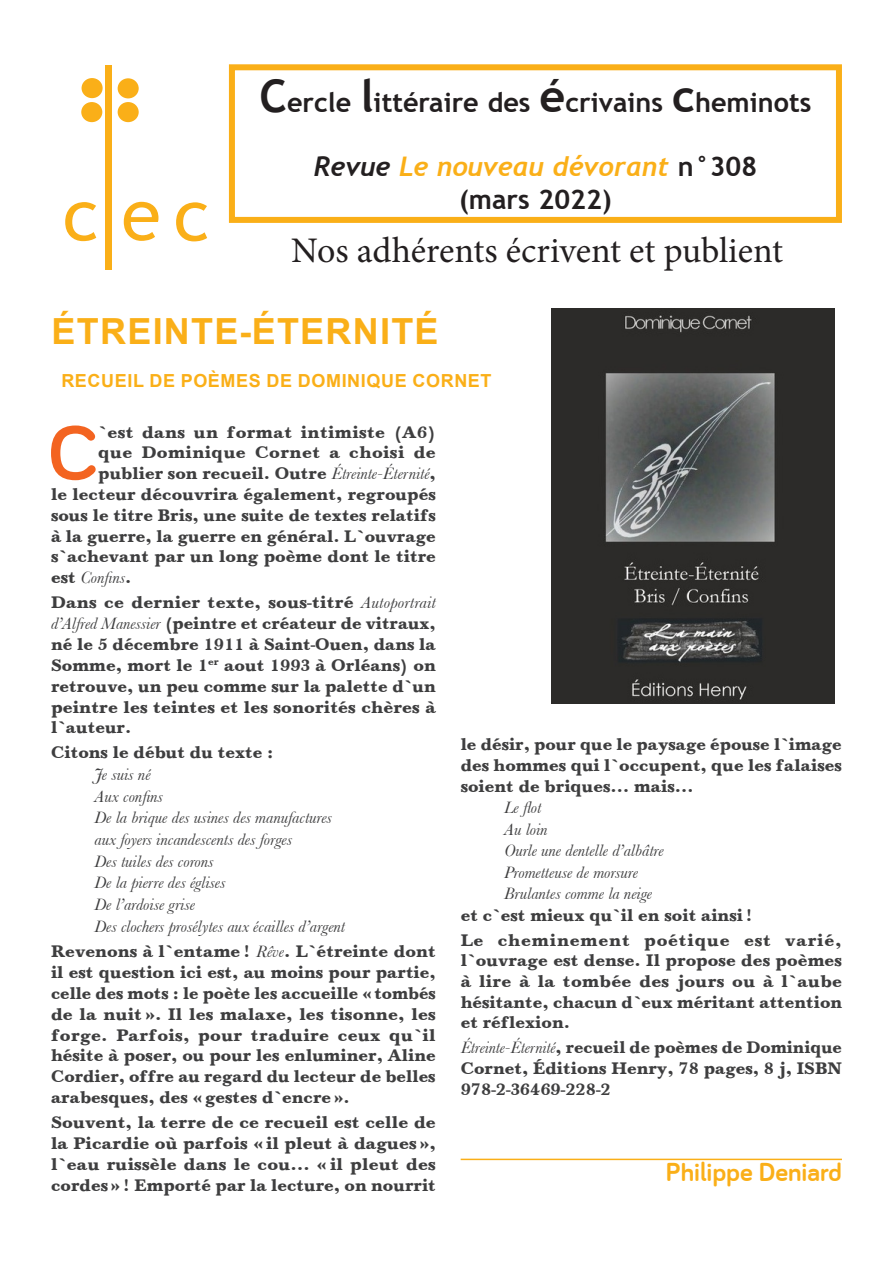
<style>
.page{position:relative;width:893px;height:1263px;background:#fff}
.page>*{position:absolute;margin:0;border:0;box-sizing:border-box;transform-origin:0 0}
.Texte_courant{font:700 78px "Bariol";color:#f36421}
.titre_article{font:72px "Trebuchet MS";color:#faaf18}
.Titre{font:36px "Minion Pro";color:#231f20}
.Sous-titre{font:700 36px "Arial";letter-spacing:.035em;color:#faaf18}
.titre_article-2{font:700 27px "Trebuchet MS";color:#231f20}
.titre_article-3{font:italic 700 27px "Trebuchet";color:#faaf18}
.Texte_courant-2{font:700 27px "Bariol";color:#faaf18}
.Sous-titre-2{font:700 18px "Arial";letter-spacing:.035em;color:#faaf18}
.Texte_courant-3{font:17.25px/20.9px "Baskerville";color:#3e3e3f;text-align:justify}
.Texte_courant-4{font:italic 17.25px "Baskerville";color:#3e3e3f}
.Texte_courant-5{font:17.25px "Baskerville";letter-spacing:.02em;color:#3e3e3f}
.s1{font-size:45px}
.s2{color:#231f20}
.s3{font-family:"Trebuchet MS";font-style:normal;color:#231f20}
.s4{font-style:italic}
.s5{font-style:normal}
</style>
<div class="page">
<div style="left:118px;top:78px;width:21px;height:20px;background:#faaf18;border-radius:50%"></div>
<div style="left:106px;top:65px;width:6px;height:204px;background:#faaf18"></div>
<div style="left:81px;top:102px;width:21px;height:20px;background:#faaf18;border-radius:50%"></div>
<div style="left:82px;top:78px;width:21px;height:20px;background:#faaf18;border-radius:50%"></div>
<div style="left:118px;top:102px;width:21px;height:20px;background:#faaf18;border-radius:50%"></div>
<div style="left:229px;top:64px;width:613px;height:159px;border:6px solid #faaf18"></div>
<hr style="left:461px;top:1159px;width:381px;height:1px;background:#faaf18">
<img style="left:551px;top:308px;width:283px;height:396px">
<p class="titre_article" style="left:63px;top:169px;width:148px">c ec</p>
<p class="titre_article-2" style="left:260px;top:85px;width:553px"><span class="s1">C</span>ercle <span class="s1">l</span>ittéraire des <span class="s1">é</span>crivains <span class="s1">c</span>heminots</p>
<p class="titre_article-3" style="left:314px;top:150px;width:445px"><span class="s2">Revue</span> Le nouveau dévorant <span class="s3">n°308</span></p>
<p class="titre_article-2" style="left:459px;top:182px;width:154px">(mars 2022)</p>
<p class="Titre" style="left:291px;top:226px;width:494px">Nos adhérents écrivent et publient</p>
<p class="Sous-titre" style="left:52px;top:306px;width:388px">ÉTREINTE-ÉTERNITÉ</p>
<p class="Sous-titre-2" style="left:61px;top:368px;width:432px">RECUEIL DE POÈMES DE DOMINIQUE CORNET</p>
<p class="Texte_courant" style="left:48px;top:409px;width:51px">C</p>
<p class="Texte_courant-3" style="left:98px;top:422px;width:339px">’est dans un format intimiste (A6)</p>
<p class="Texte_courant-5" style="left:98px;top:442px;width:339px">que Dominique Cornet a choisi de</p>
<p class="Texte_courant-3" style="left:98px;top:463px;width:339px">publier son recueil. Outre <span class="s4">Étreinte-Éternité</span>,</p>
<p class="Texte_courant-3" style="left:51px;top:484px;width:386px">le lecteur découvrira également, regroupés</p>
<p class="Texte_courant-3" style="left:51px;top:505px;width:386px">sous le titre Bris, une suite de textes relatifs</p>
<p class="Texte_courant-3" style="left:51px;top:526px;width:386px">à la guerre, la guerre en général. L’ouvrage</p>
<p class="Texte_courant-3" style="left:51px;top:547px;width:386px">s’achevant par un long poème dont le titre</p>
<p class="Texte_courant-4" style="left:51px;top:567px;width:82px"><span class="s5">est</span> Confins<span class="s5">.</span></p>
<p class="Texte_courant-3" style="left:51px;top:592px;width:386px">Dans ce dernier texte, sous-titré <span class="s4">Autoportrait d’Alfred Manessier</span> (peintre et créateur de vitraux, né le 5 décembre 1911 à Saint-Ouen, dans la Somme, mort le 1<sup>er</sup> aout 1993 à Orléans) on retrouve, un peu comme sur la palette d’un peintre les teintes et les sonorités chères à l’auteur.</p>
<p class="Texte_courant-3" style="left:51px;top:742px;width:224px">Citons le début du texte :</p>
<p class="Texte_courant-4" style="left:95px;top:764px;width:58px">Je suis né</p>
<p class="Texte_courant-4" style="left:95px;top:786px;width:70px">Aux confins</p>
<p class="Texte_courant-4" style="left:95px;top:807px;width:239px">De la brique des usines des manufactures</p>
<p class="Texte_courant-4" style="left:95px;top:829px;width:199px">aux foyers incandescents des forges</p>
<p class="Texte_courant-4" style="left:95px;top:851px;width:121px">Des tuiles des corons</p>
<p class="Texte_courant-4" style="left:95px;top:872px;width:132px">De la pierre des églises</p>
<p class="Texte_courant-4" style="left:95px;top:894px;width:102px">De l’ardoise grise</p>
<p class="Texte_courant-4" style="left:95px;top:916px;width:252px">Des clochers prosélytes aux écailles d’argent</p>
<p class="Texte_courant-3" style="left:51px;top:941px;width:386px">Revenons à l’entame! <span class="s4">Rêve</span>. L’étreinte dont il est question ici est, au moins pour partie, celle des mots : le poète les accueille «tombés de la nuit». Il les malaxe, les tisonne, les forge. Parfois, pour traduire ceux qu’il hésite à poser, ou pour les enluminer, Aline Cordier, offre au regard du lecteur de belles arabesques, des «gestes d’encre».</p>
<p class="Texte_courant-3" style="left:51px;top:1112px;width:386px">Souvent, la terre de ce recueil est celle de la Picardie où parfois «il pleut à dagues», l’eau ruissèle dans le cou… « il pleut des cordes»! Emporté par la lecture, on nourrit</p>
<p class="Texte_courant-3" style="left:461px;top:734px;width:383px">le désir, pour que le paysage épouse l’image des hommes qui l’occupent, que les falaises soient de briques… mais…</p>
<p class="Texte_courant-4" style="left:504px;top:797px;width:39px">Le flot</p>
<p class="Texte_courant-4" style="left:504px;top:819px;width:45px">Au loin</p>
<p class="Texte_courant-4" style="left:504px;top:840px;width:161px">Ourle une dentelle d’albâtre</p>
<p class="Texte_courant-4" style="left:504px;top:862px;width:135px">Prometteuse de morsure</p>
<p class="Texte_courant-4" style="left:504px;top:883px;width:149px">Brulantes comme la neige</p>
<p class="Texte_courant-3" style="left:461px;top:905px;width:294px">et c’est mieux qu’il en soit ainsi !</p>
<p class="Texte_courant-3" style="left:461px;top:930px;width:383px">Le cheminement poétique est varié, l’ouvrage est dense. Il propose des poèmes à lire à la tombée des jours ou à l’aube hésitante, chacun d’eux méritant attention et réflexion.</p>
<p class="Texte_courant-3" style="left:461px;top:1038px;width:383px"><span class="s4">Étreinte-Éternité</span>, recueil de poèmes de Dominique Cornet, Éditions Henry, 78 pages, 8 €, ISBN 978-2-36469-228-2</p>
<p class="Texte_courant-2" style="left:666px;top:1157px;width:178px">Philippe Deniard</p>
</div>
